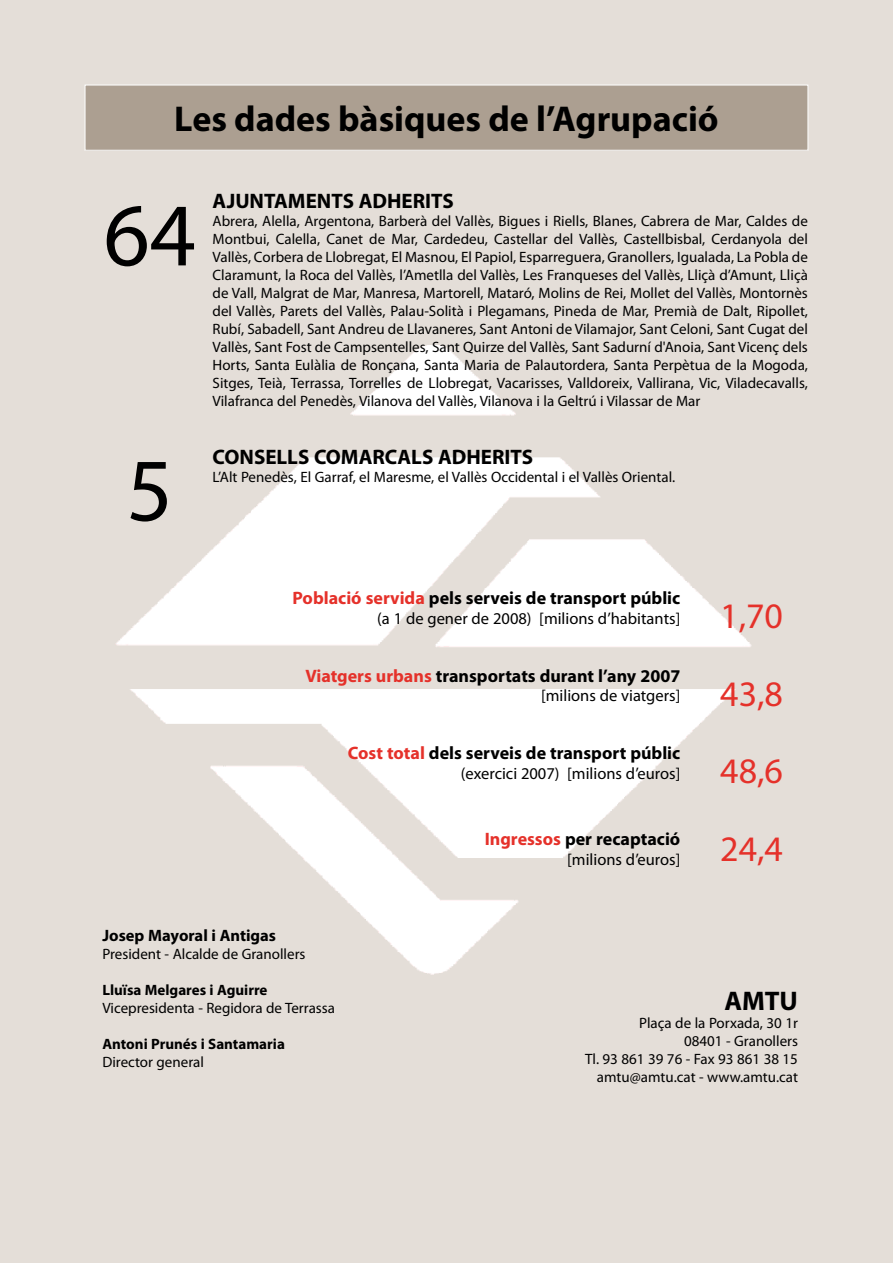
<style>
.page{position:relative;width:893px;height:1263px;background:#e4ded8}
.page>*{position:absolute;margin:0;border:0;box-sizing:border-box;transform-origin:0 0}
.t1{font:90px "Myriad Pro";color:#000}
.t2{font:700 36px "Myriad Pro";color:#000}
.t3{font:36px "Myriad Pro";color:#e5312a}
.t4{font:700 27px "Myriad Pro";color:#000}
.t5{font:700 21px "Myriad Pro";color:#000}
.t6{font:700 18px "Myriad Pro";color:#000}
.t7{font:16.5px "Myriad Pro";color:#000}
.t8{font:700 16.5px "Myriad Pro";color:#000}
.t9{font:15px/18px "Myriad Pro";color:#000;text-align:justify}
.t10{font:700 15px "Myriad Pro";color:#000}
.s1{color:#e5312a}
</style>
<div class="page">
<img style="left:115px;top:345px;width:637px;height:630px">
<div style="left:85px;top:85px;width:723px;height:65px;background:#ac9f91"></div>
<div style="left:85px;top:85px;width:723px;height:65px;border:1px solid #fff"></div>
<h2 class="t2" style="left:174px;top:96px;width:546px">Les dades bàsiques de l’Agrupació</h2>
<h1 class="t1" style="left:104px;top:180px;width:94px">64</h1>
<h1 class="t1" style="left:127px;top:435px;width:48px">5</h1>
<h3 class="t5" style="left:213px;top:188px;width:243px">AJUNTAMENTS ADHERITS</h3>
<p class="t9" style="left:213px;top:212px;width:597px">Abrera, Alella, Argentona, Barberà del Vallès, Bigues i Riells, Blanes, Cabrera de Mar, Caldes de Montbui, Calella, Canet de Mar, Cardedeu, Castellar del Vallès, Castellbisbal, Cerdanyola del Vallès, Corbera de Llobregat, El Masnou, El Papiol, Esparreguera, Granollers, Igualada, La Pobla de Claramunt, la Roca del Vallès, l’Ametlla del Vallès, Les Franqueses del Vallès, Lliçà d’Amunt, Lliçà de Vall, Malgrat de Mar, Manresa, Martorell, Mataró, Molins de Rei, Mollet del Vallès, Montornès del Vallès, Parets del Vallès, Palau-Solità i Plegamans, Pineda de Mar, Premià de Dalt, Ripollet, Rubí, Sabadell, Sant Andreu de Llavaneres, Sant Antoni de Vilamajor, Sant Celoni, Sant Cugat del Vallès, Sant Fost de Campsentelles, Sant Quirze del Vallès, Sant Sadurní d'Anoia, Sant Vicenç dels Horts, Santa Eulàlia de Ronçana, Santa Maria de Palautordera, Santa Perpètua de la Mogoda, Sitges, Teià, Terrassa, Torrelles de Llobregat, Vacarisses, Valldoreix, Vallirana, Vic, Viladecavalls, Vilafranca del Penedès, Vilanova del Vallès, Vilanova i la Geltrú i Vilassar de Mar</p>
<h3 class="t5" style="left:213px;top:443px;width:322px">CONSELLS COMARCALS ADHERITS</h3>
<p class="t9" style="left:213px;top:467px;width:464px">L’Alt Penedès, El Garraf, el Maresme, el Vallès Occidental i el Vallès Oriental.</p>
<p class="t6" style="left:293px;top:586px;width:389px"><span class="s1">Població servida</span> pels serveis de transport públic</p>
<p class="t7" style="left:377px;top:608px;width:305px">(a 1 de gener de 2008) [milions d’habitants]</p>
<p class="t6" style="left:305px;top:664px;width:376px"><span class="s1">Viatgers urbans</span> transportats durant l’any 2007</p>
<p class="t7" style="left:541px;top:686px;width:141px">[milions de viatgers]</p>
<p class="t6" style="left:348px;top:741px;width:334px"><span class="s1">Cost total</span> dels serveis de transport públic</p>
<p class="t7" style="left:461px;top:763px;width:221px">(exercici 2007) [milions d’euros]</p>
<p class="t6" style="left:485px;top:827px;width:197px"><span class="s1">Ingressos</span> per recaptació</p>
<p class="t7" style="left:567px;top:849px;width:115px">[milions d’euros]</p>
<h2 class="t3" style="left:720px;top:594px;width:64px">1,70</h2>
<h2 class="t3" style="left:720px;top:671px;width:64px">43,8</h2>
<h2 class="t3" style="left:720px;top:749px;width:64px">48,6</h2>
<h2 class="t3" style="left:720px;top:827px;width:64px">24,4</h2>
<p class="t8" style="left:102px;top:924px;width:175px">Josep Mayoral i Antigas</p>
<p class="t9" style="left:102px;top:945px;width:205px">President - Alcalde de Granollers</p>
<p class="t10" style="left:102px;top:980px;width:167px">Lluïsa Melgares i Aguirre</p>
<p class="t9" style="left:102px;top:999px;width:234px">Vicepresidenta - Regidora de Terrassa</p>
<p class="t10" style="left:102px;top:1034px;width:184px">Antoni Prunés i Santamaria</p>
<p class="t9" style="left:102px;top:1053px;width:103px">Director general</p>
<h3 class="t4" style="left:725px;top:983px;width:75px">AMTU</h3>
<p class="t9" style="left:585px;top:1014px;width:214px;text-align:right">Plaça de la Porxada, 30 1r<br>08401 - Granollers<br>Tl. 93 861 39 76 - Fax 93 861 38 15 amtu@amtu.cat - www.amtu.cat</p>
</div>
